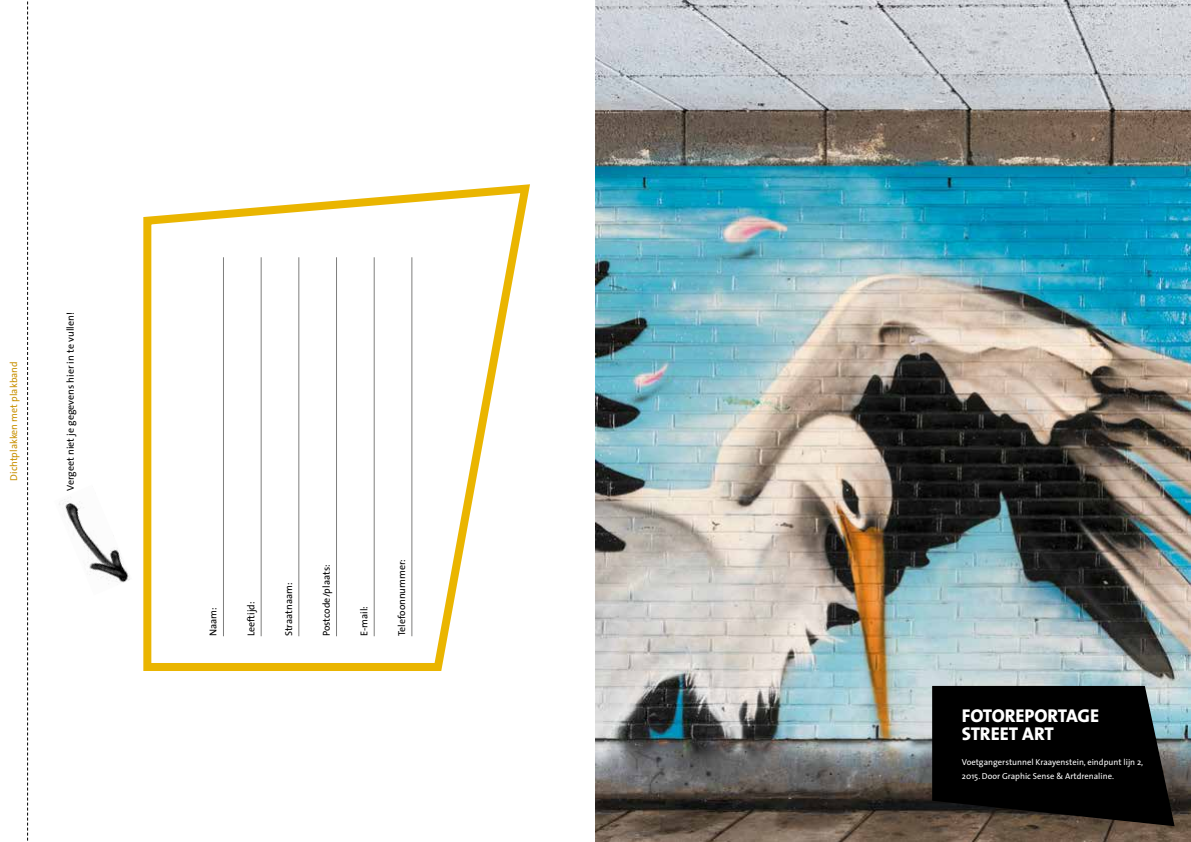
<style>
.page{position:relative;width:1191px;height:842px;background:#fff}
.page>*{position:absolute;margin:0;border:0;box-sizing:border-box;transform-origin:0 0}
.t1{font:800 18.6px/18.4px "The Mix";color:#fff}
.t2{font:10px "The Sans";color:#000}
.t3{font:10px "The Sans";color:#c89000}
.t4{font:8.6px/14.4px "The Sans";color:#fff}
</style>
<div class="page">
<img style="left:595px;top:0;width:596px;height:842px">
<svg style="left:932px;top:686px;width:242px;height:140px;background:#0f0f0e"></svg>
<svg style="left:143px;top:184px;width:387px;height:487px"></svg>
<hr style="left:223px;top:257px;width:1px;height:379px;background:#7e7e7d">
<hr style="left:261px;top:257px;width:1px;height:379px;background:#7e7e7d">
<hr style="left:299px;top:257px;width:1px;height:379px;background:#7e7e7d">
<hr style="left:336px;top:257px;width:1px;height:379px;background:#7e7e7d">
<hr style="left:374px;top:257px;width:1px;height:379px;background:#7e7e7d">
<hr style="left:412px;top:257px;width:1px;height:379px;background:#7e7e7d">
<img style="left:59px;top:499px;width:71px;height:85px">
<svg style="left:27px;top:1px;width:1px;height:840px"></svg>
<p class="t3" style="left:6px;top:481px;width:121px;rotate:-90deg">Dichtplakken met plakband</p>
<p class="t2" style="left:62px;top:491px;width:180px;rotate:-90deg">Vergeet niet je gegevens hier in te vullen!</p>
<p class="t2" style="left:205px;top:636px;width:30px;rotate:-90deg">Naam:</p>
<p class="t2" style="left:243px;top:636px;width:36px;rotate:-90deg">Leeftijd:</p>
<p class="t2" style="left:280px;top:636px;width:55px;rotate:-90deg">Straatnaam:</p>
<p class="t2" style="left:318px;top:636px;width:73px;rotate:-90deg">Postcode/plaats:</p>
<p class="t2" style="left:356px;top:636px;width:32px;rotate:-90deg">E-mail:</p>
<p class="t2" style="left:393px;top:636px;width:79px;rotate:-90deg">Telefoonnummer:</p>
<h1 class="t1" style="left:962px;top:706px;width:139px">FOTOREPORTAGE<br>STREET ART</h1>
<p class="t4" style="left:962px;top:754px;width:183px">Voetgangerstunnel Kraayenstein, eindpunt lijn 2,<br>2015. Door Graphic Sense &amp; Artdrenaline.</p>
</div>
